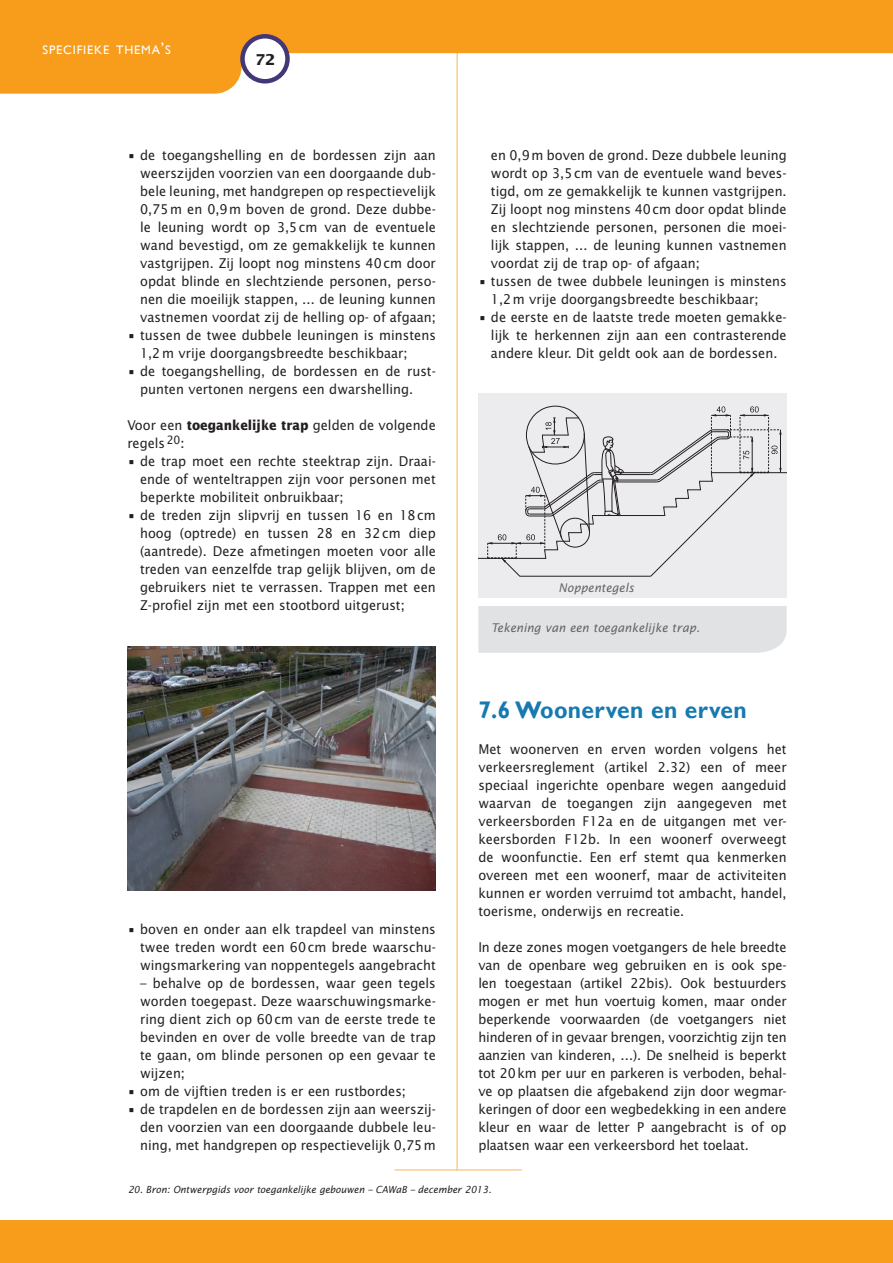
<style>
.page{position:relative;width:893px;height:1263px;background:#fff}
.page>*{position:absolute;margin:0;border:0;box-sizing:border-box;transform-origin:0 0}
.titre_2{font:700 24px "Gill Sans";letter-spacing:.015em;color:#1779b0;scale:.95 1}
.t1{font:700 15px "Lucida Sans";color:#231f20}
.body{font:13.5px/18px "Lucida Sans";color:#231f20;text-align:justify;scale:.95 1}
.t2{font:12.3px "Gill Sans";letter-spacing:.065em;color:#fff}
.body-2{font:italic 12px "Lucida Sans";letter-spacing:.01em;color:#636366;scale:.95 1}
.légende_illustration{font:italic 12px "Lucida Sans";letter-spacing:.01em;color:#636366;scale:.95 1}
.footnote{font:italic 9.75px "Lucida Sans";color:#231f20;scale:.95 1}
.s1{font-size:16.5px}
.s2{font-weight:700}
</style>
<div class="page">
<hr style="left:457px;top:43px;width:1px;height:1127px;background:#fcb760">
<svg style="left:0;top:0;width:893px;height:94px;fill:#f89c1c"></svg>
<svg style="left:242px;top:36px;width:45px;height:45px"></svg>
<div style="left:240px;top:34px;width:50px;height:50px;border:4px solid #433777;border-radius:50%"></div>
<div style="left:0;top:1220px;width:893px;height:43px;background:#f89c1c"></div>
<hr style="left:394px;top:1169px;width:128px;height:1px;background:#fcb760">
<img style="left:128px;top:646px;width:308px;height:245px">
<div style="left:478px;top:393px;width:309px;height:204px;background:#ececee"></div>
<hr style="left:478px;top:558px;width:68px;height:1px;background:#231f20">
<hr style="left:711px;top:472px;width:76px;height:1px;background:#231f20">
<svg style="left:487px;top:406px;width:295px;height:170px"></svg>
<div style="left:478px;top:606px;width:309px;height:47px;background:#e1e2e4"></div>
<p class="t2" style="left:43px;top:43px;width:130px">SPECIFIEKE THEMA<span class="s1">’</span>S</p>
<p class="t1" style="left:255px;top:50px;width:22px">72</p>
<p class="body" style="left:140px;top:145px;width:313px;text-indent:-13px">• de toegangshelling en de bordessen zijn aan weerszijden voorzien van een doorgaande dub&shy;bele leuning, met handgrepen op respectievelijk 0,75m en 0,9m boven de grond. Deze dubbe&shy;le leuning wordt op 3,5cm van de eventuele wand bevestigd, om ze gemakkelijk te kunnen vastgrijpen. Zij loopt nog minstens 40cm door opdat blinde en slechtziende personen, perso&shy;nen die moeilijk stappen, … de leuning kunnen vastnemen voordat zij de helling op- of afgaan;</p>
<p class="body" style="left:140px;top:325px;width:313px;text-indent:-13px">• tussen de twee dubbele leuningen is minstens<br>1,2m vrije doorgangsbreedte beschikbaar;</p>
<p class="body" style="left:140px;top:361px;width:313px;text-indent:-13px">• de toegangshelling, de bordessen en de rust&shy;punten vertonen nergens een dwarshelling.</p>
<p class="body" style="left:128px;top:415px;width:326px">Voor een <span class="s2">toegankelijke trap</span> gelden de volgende regels<sup>20</sup>:</p>
<p class="body" style="left:140px;top:451px;width:313px;text-indent:-13px">• de trap moet een rechte steektrap zijn. Draai&shy;ende of wenteltrappen zijn voor personen met beperkte mobiliteit onbruikbaar;</p>
<p class="body" style="left:140px;top:505px;width:313px;text-indent:-13px">• de treden zijn slipvrij en tussen 16 en 18cm hoog (optrede) en tussen 28 en 32cm diep (aantrede). Deze afmetingen moeten voor alle treden van eenzelfde trap gelijk blijven, om de gebruikers niet te verrassen. Trappen met een Z-profiel zijn met een stootbord uitgerust;</p>
<p class="body" style="left:140px;top:919px;width:313px;text-indent:-13px">• boven en onder aan elk trapdeel van minstens twee treden wordt een 60cm brede waarschu&shy;wingsmarkering van noppentegels aangebracht</p>
<p class="body" style="left:140px;top:973px;width:313px">– behalve op de bordessen, waar geen tegels worden toegepast. Deze waarschuwingsmarke&shy;ring dient zich op 60cm van de eerste trede te bevinden en over de volle breedte van de trap te gaan, om blinde personen op een gevaar te wijzen;</p>
<p class="body" style="left:128px;top:1081px;width:295px">• om de vijftien treden is er een rustbordes;</p>
<p class="body" style="left:140px;top:1099px;width:313px;text-indent:-13px">• de trapdelen en de bordessen zijn aan weerszij&shy;den voorzien van een doorgaande dubbele leu&shy;ning, met handgrepen op respectievelijk 0,75m</p>
<p class="body" style="left:491px;top:145px;width:313px;text-align:left">en 0,9m boven de grond. Deze dubbele leuning wordt op 3,5cm van de eventuele wand beves&shy;tigd, om ze gemakkelijk te kunnen vastgrijpen.<br>Zij loopt nog minstens 40cm door opdat blinde en slechtziende personen, personen die moei&shy;lijk stappen, … de leuning kunnen vastnemen voordat zij de trap op- of afgaan;</p>
<p class="body" style="left:491px;top:271px;width:313px;text-indent:-13px">• tussen de twee dubbele leuningen is minstens<br>1,2m vrije doorgangsbreedte beschikbaar;</p>
<p class="body" style="left:491px;top:307px;width:313px;text-indent:-13px">• de eerste en de laatste trede moeten gemakke&shy;lijk te herkennen zijn aan een contrasterende andere kleur. Dit geldt ook aan de bordessen.</p>
<p class="légende_illustration" style="left:559px;top:580px;width:81px">Noppentegels</p>
<p class="body-2" style="left:491px;top:620px;width:221px">Tekening van een toegankelijke trap.</p>
<p class="titre_2" style="left:478px;top:695px;width:284px">7.6 Woonerven en erven</p>
<p class="body" style="left:478px;top:739px;width:326px">Met woonerven en erven worden volgens het verkeersreglement (artikel 2. 32) een of meer speciaal ingerichte openbare wegen aangeduid waarvan de toegangen zijn aangegeven met verkeersborden F12a en de uitgangen met ver&shy;keersborden F12b. In een woonerf overweegt de woonfunctie. Een erf stemt qua kenmerken overeen met een woonerf, maar de activiteiten kunnen er worden verruimd tot ambacht, handel, toerisme, onderwijs en recreatie.</p>
<p class="body" style="left:478px;top:937px;width:326px">In deze zones mogen voetgangers de hele breedte van de openbare weg gebruiken en is ook spe&shy;len toegestaan (artikel 22bis). Ook bestuurders mogen er met hun voertuig komen, maar onder beperkende voorwaarden (de voetgangers niet hinderen of in gevaar brengen, voorzichtig zijn ten aanzien van kinderen, …). De snelheid is beperkt tot 20km per uur en parkeren is verboden, behal&shy;ve op plaatsen die afgebakend zijn door wegmar&shy;keringen of door een wegbedekking in een andere kleur en waar de letter P aangebracht is of op plaatsen waar een verkeersbord het toelaat.</p>
<p class="footnote" style="left:128px;top:1183px;width:384px">20. Bron: Ontwerpgids voor toegankelijke gebouwen – CAWaB – december 2013.</p>
</div>
